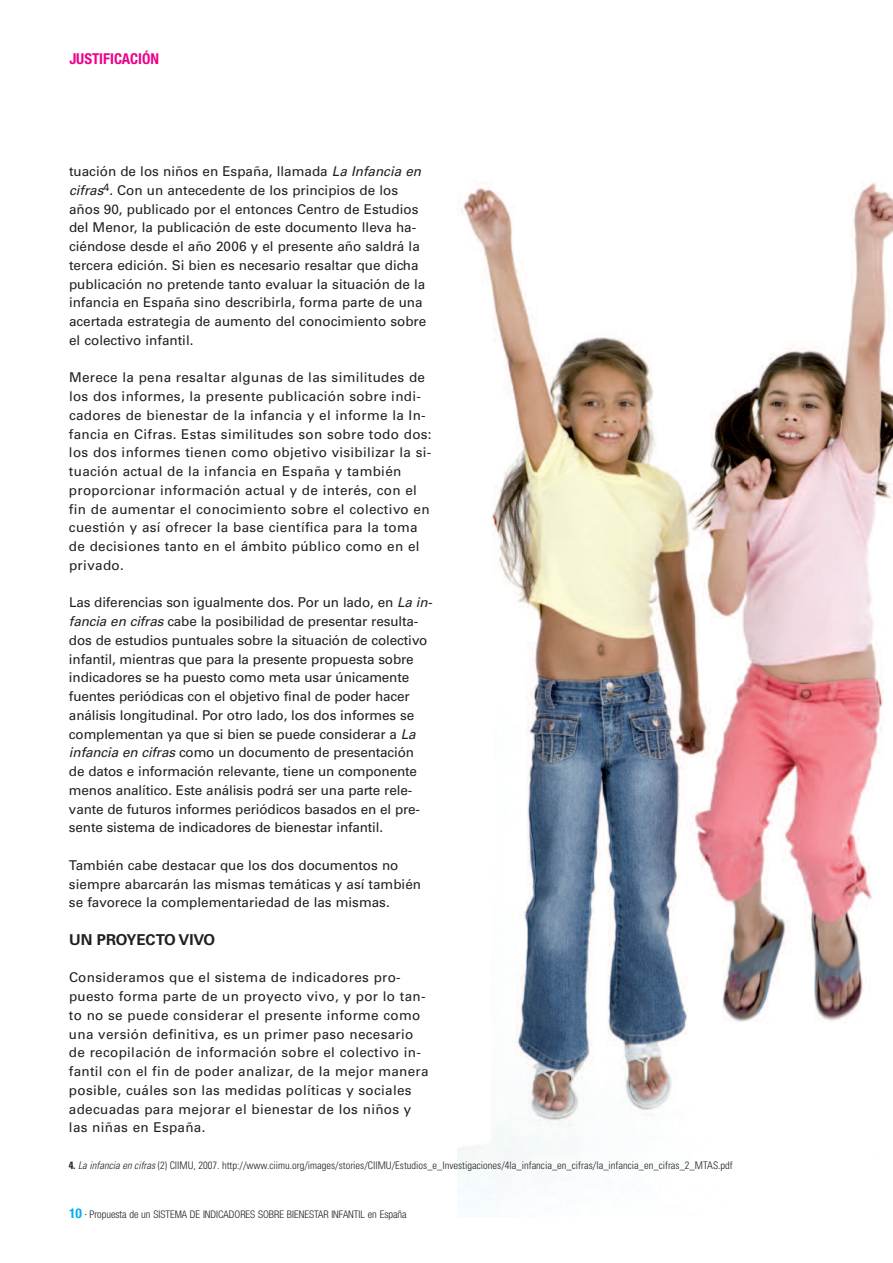
<style>
.page{position:relative;width:893px;height:1263px;background:#fff}
.page>*{position:absolute;margin:0;border:0;box-sizing:border-box;transform-origin:0 0}
.t1{font:700 15px "Univers";color:#231f20}
.t2{font:700 condensed 15px "Helvetica Neue";color:#ed028c}
.t3{font:13.5px/18.8px "Univers";color:#231f20}
.t4{font:13.5px/18.8px "Univers";letter-spacing:.02em;color:#231f20}
.t5{font:300 condensed 10.5px "Univers";color:#231f20}
.t6{font:300 condensed 10.5px "Helvetica Neue";color:#231f20}
.s1{font-style:italic}
.s2{font-weight:700}
.s3{font-weight:700;font-size:13.5px;color:#00aeef}
</style>
<div class="page">
<img style="left:457px;top:181px;width:436px;height:1030px">
<p class="t2" style="left:69px;top:53px;width:91px">JUSTIFICACIÓN</p>
<p class="t3" style="left:69px;top:163px;width:359px">tuación de los niños en España, llamada <span class="s1">La Infancia en cifras</span><sup>4</sup>. Con un antecedente de los principios de los años 90, publicado por el entonces Centro de Estudios del Menor, la publicación de este documento lleva ha&shy;ciéndose desde el año 2006 y el presente año saldrá la tercera edición. Si bien es necesario resaltar que dicha publicación no pretende tanto evaluar la situación de la infancia en España sino describirla, forma parte de una acertada estrategia de aumento del conocimiento sobre el colectivo infantil.</p>
<p class="t4" style="left:69px;top:369px;width:364px">Merece la pena resaltar algunas de las similitudes de los dos informes, la presente publicación sobre indi&shy;cadores de bienestar de la infancia y el informe la In&shy;fancia en Cifras. Estas similitudes son sobre todo dos: los dos informes tienen como objetivo visibilizar la si&shy;tuación actual de la infancia en España y también proporcionar información actual y de interés, con el fin de aumentar el conocimiento sobre el colectivo en cuestión y así ofrecer la base científica para la toma de decisiones tanto en el ámbito público como en el privado.</p>
<p class="t3" style="left:69px;top:594px;width:364px">Las diferencias son igualmente dos. Por un lado, en <span class="s1">La in&shy;fancia en cifras</span> cabe la posibilidad de presentar resulta&shy;dos de estudios puntuales sobre la situación de colectivo infantil, mientras que para la presente propuesta sobre indicadores se ha puesto como meta usar únicamente fuentes periódicas con el objetivo final de poder hacer análisis longitudinal. Por otro lado, los dos informes se complementan ya que si bien se puede considerar a <span class="s1">La infancia en cifras</span> como un documento de presentación de datos e información relevante, tiene un componente menos analítico. Este análisis podrá ser una parte rele&shy;vante de futuros informes periódicos basados en el pre&shy;sente sistema de indicadores de bienestar infantil.</p>
<p class="t3" style="left:69px;top:857px;width:354px">También cabe destacar que los dos documentos no siempre abarcarán las mismas temáticas y así también se favorece la complementariedad de las mismas.</p>
<p class="t1" style="left:69px;top:934px;width:148px">UN PROYECTO VIVO</p>
<p class="t4" style="left:69px;top:969px;width:361px">Consideramos que el sistema de indicadores pro&shy;puesto forma parte de un proyecto vivo, y por lo tan&shy;to no se puede considerar el presente informe como una versión definitiva, es un primer paso necesario de recopilación de información sobre el colectivo in&shy;fantil con el fin de poder analizar, de la mejor manera posible, cuáles son las medidas políticas y sociales adecuadas para mejorar el bienestar de los niños y las niñas en España.</p>
<p class="t5" style="left:69px;top:1161px;width:666px"><span class="s2">4.</span> <span class="s1">La infancia en cifras</span> (2) CIIMU, 2007. http://www.ciimu.org/images/stories/CIIMU/Estudios_e_Investigaciones/4la_infancia_en_cifras/la_infancia_en_cifras_2_MTAS.pdf</p>
<p class="t6" style="left:69px;top:1210px;width:339px"><span class="s3">10</span> · Propuesta de un SISTEMA DE INDICADORES SOBRE BIENESTAR INFANTIL en España</p>
</div>
